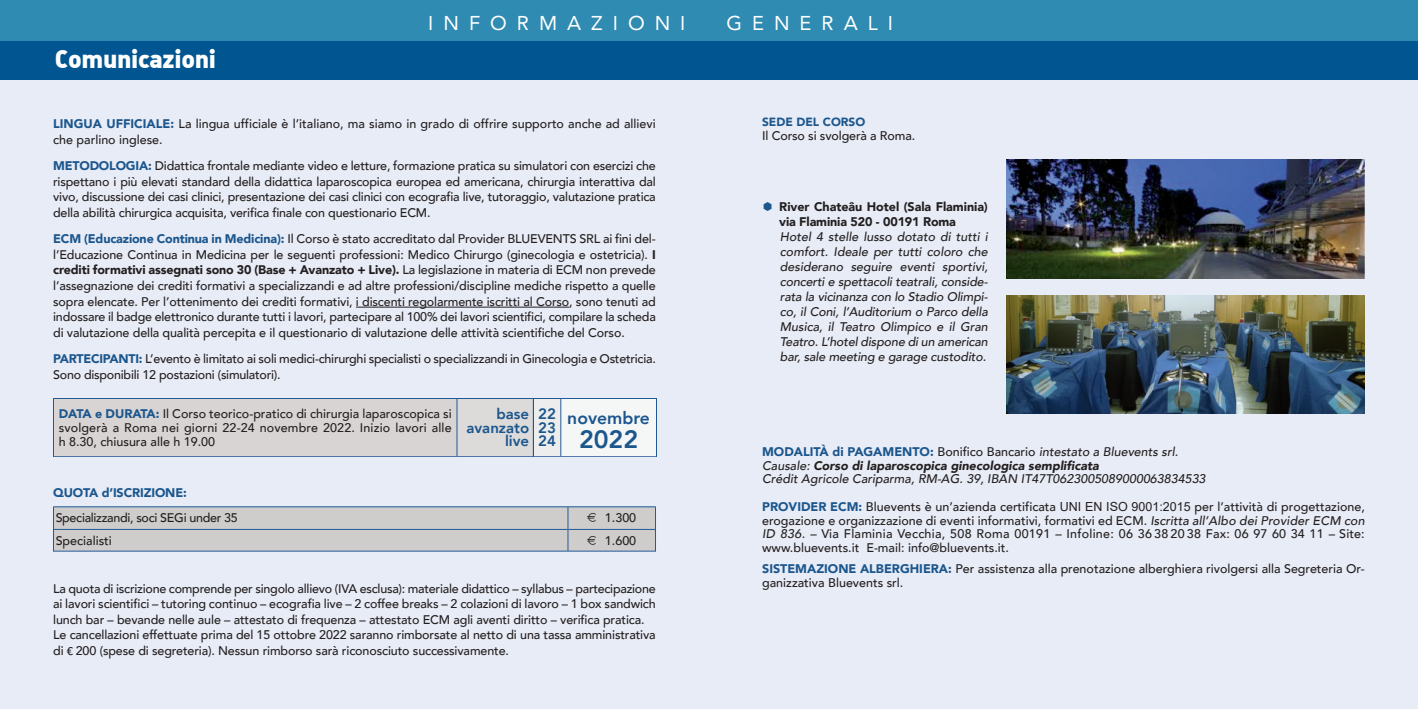
<style>
.page{position:relative;width:1418px;height:709px;background:#fff}
.page>*{position:absolute;margin:0;border:0;box-sizing:border-box;transform-origin:0 0}
.t1{font:900 25px "DIN Alternate";letter-spacing:-.015em;color:#fff}
.t2{font:800 25px "Avenir";color:#1b568d}
.t3{font:20px "Avenir";letter-spacing:.5em;color:#fff}
.t4{font:800 17.5px "Avenir";color:#1b568d}
.t5{font:800 15px/13.8px "Avenir";color:#1b568d;text-align:right}
.t6{font:500 12.5px/15.6px "Avenir";letter-spacing:-.01em;color:#231f20}
.t7{font:italic 500 12.5px/15px "Avenir";color:#231f20}
.t8{font:900 12.5px/15px "Avenir";letter-spacing:-.005em;color:#231f20}
.t9{font:900 12.5px "Avenir";letter-spacing:-.01em;color:#1b568d}
.t10{font:900 11.88px "Avenir";color:#1b568d}
.s1{font-weight:900;color:#1b568d}
.s2{font-weight:900}
.s3{font-family:"Euro Collection";font-weight:400}
.s4{font-family:"Calibri";font-weight:400}
.s5{font-weight:900;font-style:normal;color:#1b568d}
.s6{font-style:normal}
.s7{font-family:"Arial";font-weight:400}
.s8{font-style:italic}
</style>
<div class="page">
<div style="left:0;top:0;width:1417px;height:709px;background:#e8ecf6"></div>
<hr style="left:356px;top:307px;width:213px;height:1px;background:#231f20">
<div style="left:54px;top:399px;width:402px;height:57px;background:#d7d4d3"></div>
<div style="left:457px;top:399px;width:76px;height:57px;background:#dddbda"></div>
<div style="left:533px;top:399px;width:27px;height:57px;background:#ecedec"></div>
<div style="left:561px;top:399px;width:95px;height:57px;background:#f5f6f6"></div>
<div style="left:53px;top:398px;width:603px;height:59px;border:1px solid #235a97"></div>
<hr style="left:456px;top:399px;width:1px;height:57px;background:#235a97">
<hr style="left:533px;top:399px;width:1px;height:57px;background:#235a97">
<hr style="left:560px;top:399px;width:1px;height:57px;background:#235a97">
<div style="left:54px;top:507px;width:513px;height:22px;background:#cecdcc"></div>
<div style="left:568px;top:507px;width:87px;height:22px;background:#cecdcc"></div>
<div style="left:54px;top:529px;width:513px;height:22px;background:#cecdcc"></div>
<div style="left:568px;top:529px;width:87px;height:22px;background:#cecdcc"></div>
<hr style="left:567px;top:507px;width:1px;height:44px;background:#235a97">
<hr style="left:53px;top:506px;width:603px;height:1px;background:#1b568d">
<hr style="left:54px;top:529px;width:513px;height:1px;background:#235a97">
<hr style="left:568px;top:529px;width:87px;height:1px;background:#235a97">
<img style="left:1006px;top:160px;width:358px;height:118px">
<img style="left:1006px;top:295px;width:358px;height:119px">
<div style="left:0;top:0;width:1417px;height:48px;background:#2f8bb1"></div>
<div style="left:0;top:41px;width:1417px;height:39px;background:#015691"></div>
<h1 class="t1" style="left:55px;top:50px;width:163px">Comunicazioni</h1>
<h2 class="t3" style="left:428px;top:10px;width:259px">INFORMAZIONI</h2>
<h2 class="t3" style="left:726px;top:10px;width:168px">GENERALI</h2>
<p class="t6" style="left:53px;top:116px;width:604px"><span class="s1">LINGUA UFFICIALE:</span> La lingua ufficiale è l’italiano, ma siamo in grado di offrire supporto anche ad allievi che parlino inglese.</p>
<p class="t6" style="left:53px;top:158px;width:604px;text-align:justify"><span class="s1">METODOLOGIA:</span> Didattica frontale mediante video e letture, formazione pratica su simulatori con esercizi che rispettano i più elevati standard della didattica laparoscopica europea ed americana, chirurgia interattiva dal vivo, discussione dei casi clinici, presentazione dei casi clinici con ecografia live, tutoraggio, valutazione pratica della abilità chirurgica acquisita, verifica finale con questionario ECM.</p>
<p class="t6" style="left:53px;top:231px;width:604px;text-align:justify"><span class="s1">ECM (Educazione Continua in Medicina):</span> Il Corso è stato accreditato dal Provider BLUEVENTS SRL ai fini del&shy;l’Educazione Continua in Medicina per le seguenti professioni: Medico Chirurgo (ginecologia e ostetricia). <span class="s2">I crediti formativi assegnati sono 30 (Base + Avanzato + Live).</span> La legislazione in materia di ECM non prevede l’assegnazione dei crediti formativi a specializzandi e ad altre professioni/discipline mediche rispetto a quelle sopra elencate. Per l’ottenimento dei crediti formativi, i discenti regolarmente iscritti al Corso, sono tenuti ad indossare il badge elettronico durante tutti i lavori, partecipare al 100% dei lavori scientifici, compilare la scheda di valutazione della qualità percepita e il questionario di valutazione delle attività scientifiche del Corso.</p>
<p class="t6" style="left:53px;top:351px;width:604px"><span class="s1">PARTECIPANTI:</span> L’evento è limitato ai soli medici-chirurghi specialisti o specializzandi in Ginecologia e Ostetricia.<br>Sono disponibili 12 postazioni (simulatori).</p>
<p class="t6" style="left:59px;top:407px;width:394px;line-height:13.8px;text-align:justify"><span class="s1">DATA e DURATA:</span> Il Corso teorico-pratico di chirurgia laparoscopica si svolgerà a Roma nei giorni 22-24 novembre 2022. Inizio lavori alle h 8.30, chiusura alle h 19.00</p>
<p class="t5" style="left:466px;top:407px;width:64px">base avanzato live</p>
<p class="t5" style="left:538px;top:407px;width:19px;text-align:justify">22<br>23<br>24</p>
<h3 class="t4" style="left:567px;top:406px;width:84px">novembre</h3>
<h1 class="t2" style="left:579px;top:423px;width:61px">2022</h1>
<p class="t9" style="left:53px;top:485px;width:135px">QUOTA d’ISCRIZIONE:</p>
<p class="t6" style="left:56px;top:510px;width:184px">Specializzandi, soci SEGi under 35</p>
<p class="t6" style="left:587px;top:510px;width:50px"><span class="s3">E</span> 1.300</p>
<p class="t6" style="left:56px;top:532px;width:58px">Specialisti</p>
<p class="t6" style="left:587px;top:532px;width:50px"><span class="s3">E</span> 1.600</p>
<p class="t6" style="left:53px;top:581px;width:604px">La quota di iscrizione comprende per singolo allievo (IVA esclusa): materiale didattico – syllabus – partecipazione ai lavori scientifici – tutoring continuo – ecografia live – 2 coffee breaks – 2 colazioni di lavoro – 1 box sandwich lunch bar – bevande nelle aule – attestato di frequenza – attestato ECM agli aventi diritto – verifica pratica.<br>Le cancellazioni effettuate prima del 15 ottobre 2022 saranno rimborsate al netto di una tassa amministrativa di <span class="s4">€</span> 200 (spese di segreteria). Nessun rimborso sarà riconosciuto successivamente.</p>
<p class="t10" style="left:762px;top:114px;width:105px">SEDE DEL CORSO</p>
<p class="t6" style="left:762px;top:128px;width:154px">Il Corso si svolgerà a Roma.</p>
<p class="t8" style="left:779px;top:199px;width:210px">River Chateâu Hotel (Sala Flaminia) via Flaminia 520 - 00191 Roma</p>
<p class="t7" style="left:780px;top:229px;width:209px;text-align:justify">Hotel 4 stelle lusso dotato di tutti i comfort. Ideale per tutti coloro che desiderano seguire eventi sportivi, concerti e spettacoli teatrali, conside&shy;rata la vicinanza con lo Stadio Olimpi&shy;co, il Coni, l’Auditorium o Parco della Musica, il Teatro Olimpico e il Gran Teatro. L’hotel dispone di un american bar, sale meeting e garage custodito.</p>
<p class="t7" style="left:762px;top:445px;width:445px;line-height:13.8px"><span class="s5">MODALITÀ di PAGAMENTO:</span> <span class="s6">Bonifico Bancario</span> intestato a Bluevents srl.<br>Causale: <span class="s2">Corso di laparoscopica ginecologica semplificata<br></span>Crédit Agricole Cariparma, RM-AG. 39, IBAN IT47T0623005089000063834533</p>
<p class="t6" style="left:762px;top:500px;width:604px;line-height:13.8px;text-align:justify"><span class="s1">PROVIDER ECM:</span> Bluevents è un’azienda certificata <span class="s7">UNI EN ISO 9001:2015</span> per l’attività di progettazione, erogazione e organizzazione di eventi informativi, formativi ed ECM. <span class="s8">Iscritta all’Albo dei Provider ECM con ID 836. –</span> Via Flaminia Vecchia, 508 Roma 00191 <span class="s8">–</span> Infoline: 06 36382038 Fax: 06 97 60 34 11 <span class="s8">–</span> Site: www.bluevents.it E-mail: info@bluevents.it.</p>
<p class="t6" style="left:762px;top:562px;width:604px;line-height:13.8px"><span class="s1">SISTEMAZIONE ALBERGHIERA:</span> Per assistenza alla prenotazione alberghiera rivolgersi alla Segreteria Or&shy;ganizzativa Bluevents srl.</p>
</div>
